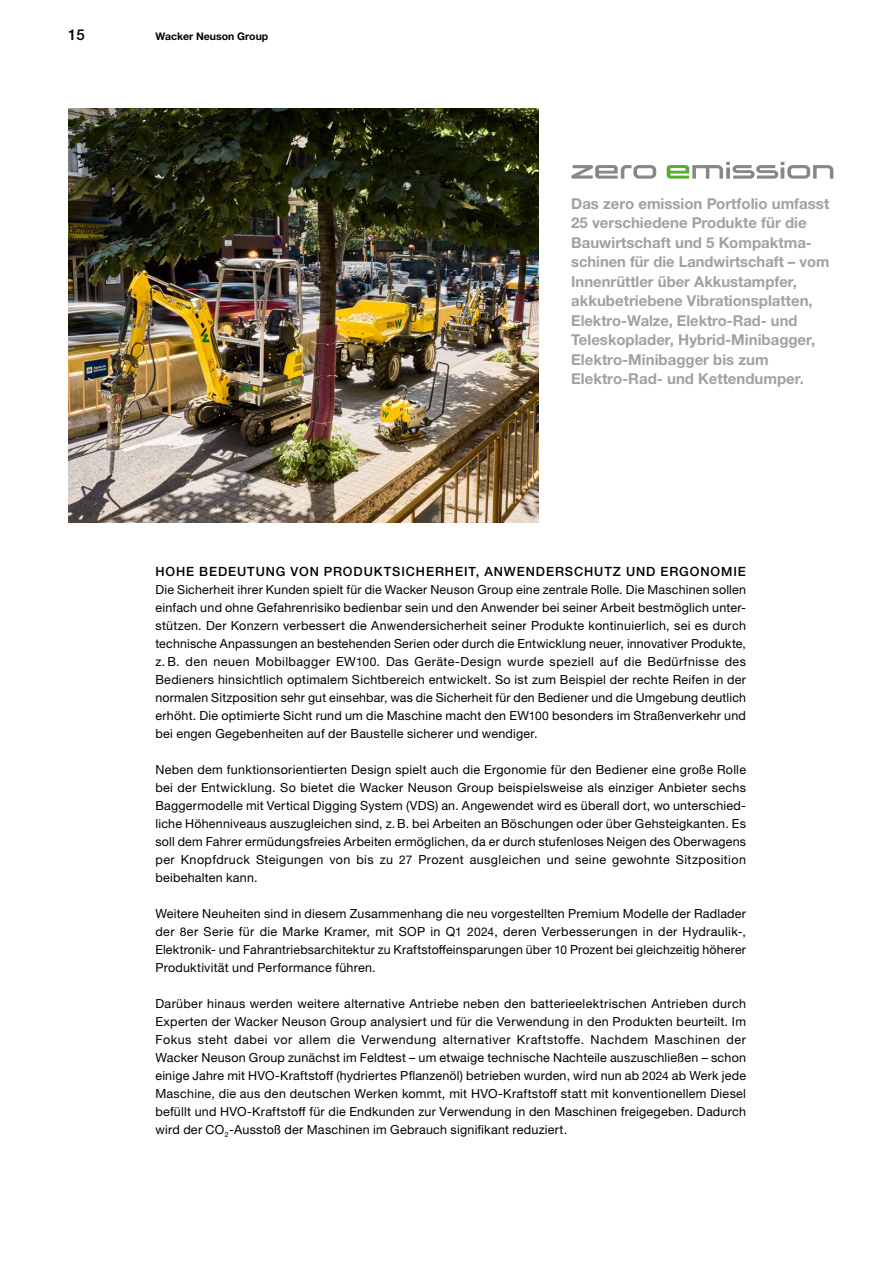
<style>
.page{position:relative;width:893px;height:1263px;background:#fff}
.page>*{position:absolute;margin:0;border:0;box-sizing:border-box;transform-origin:0 0}
.t1{font:700 15px/19.5px "Helvetica Neue LTW1 G";color:#a0a1a1}
.t2{font:500 15px "Helvetica Neue LTW1 G";color:#000}
.t3{font:500 12.75px "Helvetica Neue LTW1 G";letter-spacing:.07em;color:#000}
.t4{font:12.6px/18px "Helvetica Neue LTW1 G";letter-spacing:.02em;color:#000;text-align:justify}
.t5{font:700 10.5px "Helvetica Neue LTW1 G";color:#000}
.s1{font-size:12px}
</style>
<div class="page">
<svg style="left:667px;top:162px;width:166px;height:17px"></svg>
<svg style="left:571px;top:165px;width:85px;height:14px"></svg>
<img style="left:68px;top:108px;width:470px;height:414px">
<p class="t2" style="left:68px;top:26px;width:18px">15</p>
<p class="t5" style="left:155px;top:30px;width:114px">Wacker Neuson Group</p>
<p class="t1" style="left:571px;top:194px;width:260px">Das zero emission Portfolio umfasst 25 verschiedene Produkte für die Bauwirtschaft und 5 Kompaktma&shy;schinen für die Landwirtschaft – vom Innenrüttler über Akkustampfer, akkubetriebene Vibrationsplatten, Elektro-Walze, Elektro-Rad- und Teleskoplader, Hybrid-Minibagger, Elektro-Minibagger bis zum Elektro-Rad- und Kettendumper.</p>
<p class="t3" style="left:155px;top:564px;width:592px">HOHE BEDEUTUNG VON PRODUKTSICHERHEIT, ANWENDERSCHUTZ UND ERGONOMIE</p>
<p class="t4" style="left:155px;top:580px;width:592px">Die Sicherheit ihrer Kunden spielt für die Wacker Neuson Group eine zentrale Rolle. Die Maschinen sollen einfach und ohne Gefahrenrisiko bedienbar sein und den Anwender bei seiner Arbeit bestmöglich unter&shy;stützen. Der Konzern verbessert die Anwendersicherheit seiner Produkte kontinuierlich, sei es durch technische Anpassungen an bestehenden Serien oder durch die Entwicklung neuer, innovativer Produkte, z.B. den neuen Mobilbagger EW<span class="s1">100</span>. Das Geräte-Design wurde speziell auf die Bedürfnisse des Bedieners hinsichtlich optimalem Sichtbereich entwickelt. So ist zum Beispiel der rechte Reifen in der normalen Sitzposition sehr gut einsehbar, was die Sicherheit für den Bediener und die Umgebung deutlich erhöht. Die optimierte Sicht rund um die Maschine macht den EW<span class="s1">100</span> besonders im Straßenverkehr und bei engen Gegebenheiten auf der Baustelle sicherer und wendiger.</p>
<p class="t4" style="left:155px;top:760px;width:592px">Neben dem funktionsorientierten Design spielt auch die Ergonomie für den Bediener eine große Rolle bei der Entwicklung. So bietet die Wacker Neuson Group beispielsweise als einziger Anbieter sechs Baggermodelle mit Vertical Digging System (VDS) an. Angewendet wird es überall dort, wo unterschied&shy;liche Höhenniveaus auszugleichen sind, z.B. bei Arbeiten an Böschungen oder über Gehsteigkanten. Es soll dem Fahrer ermüdungsfreies Arbeiten ermöglichen, da er durch stufenloses Neigen des Oberwagens per Knopfdruck Steigungen von bis zu <span class="s1">27</span> Prozent ausgleichen und seine gewohnte Sitzposition beibehalten kann.</p>
<p class="t4" style="left:155px;top:904px;width:592px">Weitere Neuheiten sind in diesem Zusammenhang die neu vorgestellten Premium Modelle der Radlader der <span class="s1">8</span>er Serie für die Marke Kramer, mit SOP in Q<span class="s1">1 2024</span>, deren Verbesserungen in der Hydraulik-, Elektronik- und Fahrantriebsarchitektur zu Kraftstoffeinsparungen über <span class="s1">10</span> Prozent bei gleichzeitig höherer Produktivität und Performance führen.</p>
<p class="t4" style="left:155px;top:994px;width:592px">Darüber hinaus werden weitere alternative Antriebe neben den batterieelektrischen Antrieben durch Experten der Wacker Neuson Group analysiert und für die Verwendung in den Produkten beurteilt. Im Fokus steht dabei vor allem die Verwendung alternativer Kraftstoffe. Nachdem Maschinen der Wacker Neuson Group zunächst im Feldtest – um etwaige technische Nachteile auszuschließen – schon einige Jahre mit HVO-Kraftstoff (hydriertes Pflanzenöl) betrieben wurden, wird nun ab <span class="s1">2024</span> ab Werk jede Maschine, die aus den deutschen Werken kommt, mit HVO-Kraftstoff statt mit konventionellem Diesel befüllt und HVO-Kraftstoff für die Endkunden zur Verwendung in den Maschinen freigegeben. Dadurch wird der CO<sub>2</sub>-Ausstoß der Maschinen im Gebrauch signifikant reduziert.</p>
</div>
